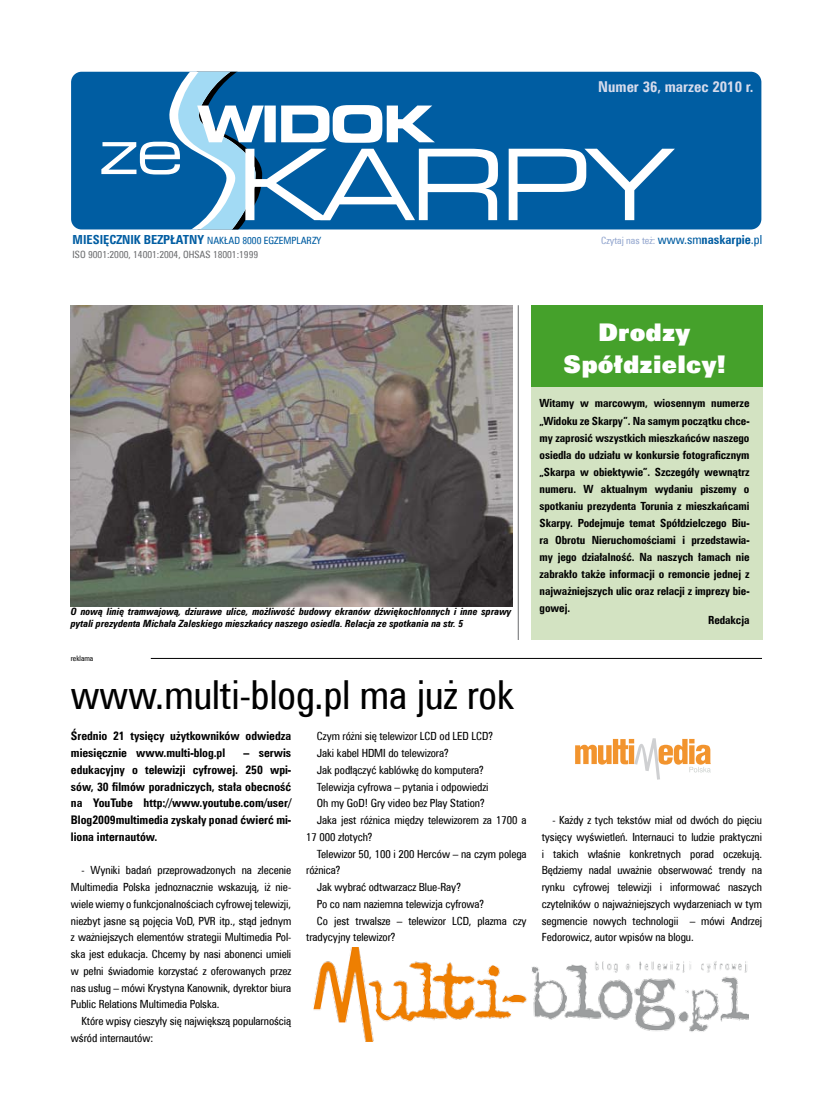
<style>
.page{position:relative;width:833px;height:1117px;background:#fff}
.page>*{position:absolute;margin:0;border:0;box-sizing:border-box;transform-origin:0 0}
.t1{font:40px "Zurich Cn EU";color:#000}
.t2{font:24.38px/32.8px "Zurich X Blk EU";color:#fff;text-align:center}
.t3{font:700 11.88px/16.8px "Zurich Cn EU";color:#000}
.t4{font:11.25px/16.8px "Zurich Cn EU";letter-spacing:-.005em;color:#000;text-align:justify}
.t5{font:700 11.25px/17px "Zurich Cn EU";letter-spacing:-.005em;color:#000;text-align:justify}
.t6{font:italic 700 10px/12px "Zurich Cn EU";color:#000}
.t7{font:10px "Zurich Cn EU";color:#005da2}
.t8{font:10px "Zurich Cn EU";letter-spacing:-.005em;color:#707173}
.t9{font:10px "Zurich Cn EU";color:#94a7cf}
.t10{font:7.5px "Zurich Cn EU";color:#000}
.s1{font-weight:700;font-size:12.5px}
.s2{font-size:12.5px;color:#005da2}
.s3{font-weight:700;font-size:12.5px;color:#005da2}
</style>
<div class="page">
<div style="left:71px;top:72px;width:690px;height:157px;background:#005da2;border-radius:10px"></div>
<svg style="left:508px;top:149px;width:167px;height:71px"></svg>
<svg style="left:101px;top:72px;width:397px;height:157px"></svg>
<hr style="left:151px;top:658px;width:611px;height:1px;background:#000">
<svg style="left:575px;top:738px;width:136px;height:41px"></svg>
<div style="left:531px;top:305px;width:231px;height:334px;background:#d3e3c2"></div>
<div style="left:531px;top:305px;width:231px;height:81px;background:#45a12b"></div>
<hr style="left:518px;top:305px;width:1px;height:334px;background:#87888a">
<img style="left:313px;top:947px;width:435px;height:94px">
<img style="left:71px;top:305px;width:441px;height:301px">
<p class="t7" style="left:73px;top:235px;width:250px"><span class="s1">MIESIĘCZNIK BEZPŁATNY</span> NAKŁAD 8000 EGZEMPLARZY</p>
<p class="t9" style="left:601px;top:235px;width:162px">Czytaj nas też: <span class="s2">www.sm</span><span class="s3">naskarpie</span><span class="s2">.pl</span></p>
<p class="t8" style="left:73px;top:248px;width:187px">ISO 9001:2000, 14001:2004, OHSAS 18001:1999</p>
<p class="t6" style="left:71px;top:605px;width:442px">O nową linię tramwajową, dziurawe ulice, możliwość budowy ekranów dźwiękochłonnych i inne sprawy pytali prezydenta Michała Zaleskiego mieszkańcy naszego osiedla. Relacja ze spotkania na str. 5</p>
<p class="t10" style="left:71px;top:654px;width:24px">reklama</p>
<h1 class="t1" style="left:71px;top:669px;width:445px">www.multi-blog.pl ma już rok</h1>
<p class="t3" style="left:71px;top:727px;width:222px">Średnio 21 tysięcy użytkowników odwiedza miesięcznie www.multi-blog.pl</p>
<p class="t3" style="left:71px;top:744px;width:222px;text-align:justify;text-indent:173px">– serwis edukacyjny o telewizji cyfrowej. 250 wpi&shy;sów, 30 filmów poradniczych, stała obecność na YouTube http://www.youtube.com/user/ Blog2009multimedia zyskały ponad ćwierć mi&shy;liona internautów.</p>
<p class="t4" style="left:71px;top:861px;width:222px;text-indent:11px">- Wyniki badań przeprowadzonych na zlecenie Multimedia Polska jednoznacznie wskazują, iż nie&shy;wiele wiemy o funkcjonalnościach cyfrowej telewizji, niezbyt jasne są pojęcia VoD, PVR itp., stąd jednym z ważniejszych elementów strategii Multimedia Pol&shy;ska jest edukacja. Chcemy by nasi abonenci umieli w pełni świadomie korzystać z oferowanych przez nas usług – mówi Krystyna Kanownik, dyrektor biura Public Relations Multimedia Polska.</p>
<p class="t4" style="left:71px;top:1012px;width:222px;text-indent:11px">Które wpisy cieszyły się największą popularnością wśród internautów:</p>
<p class="t4" style="left:317px;top:727px;width:177px">Czym różni się telewizor LCD od LED LCD?</p>
<p class="t4" style="left:317px;top:744px;width:133px">Jaki kabel HDMI do telewizora?</p>
<p class="t4" style="left:317px;top:761px;width:168px">Jak podłączyć kablówkę do komputera?</p>
<p class="t4" style="left:317px;top:778px;width:173px">Telewizja cyfrowa – pytania i odpowiedzi</p>
<p class="t4" style="left:317px;top:794px;width:169px">Oh my GoD! Gry video bez Play Station?</p>
<p class="t4" style="left:317px;top:811px;width:211px">Jaka jest różnica między telewizorem za 1700 a</p>
<p class="t4" style="left:306px;top:828px;width:68px">17 000 złotych?</p>
<p class="t4" style="left:317px;top:845px;width:211px">Telewizor 50, 100 i 200 Herców – na czym polega</p>
<p class="t4" style="left:306px;top:861px;width:36px">różnica?</p>
<p class="t4" style="left:317px;top:878px;width:145px">Jak wybrać odtwarzacz Blue-Ray?</p>
<p class="t4" style="left:317px;top:895px;width:169px">Po co nam naziemna telewizja cyfrowa?</p>
<p class="t4" style="left:317px;top:911px;width:211px">Co jest trwalsze – telewizor LCD, plazma czy</p>
<p class="t4" style="left:306px;top:928px;width:91px">tradycyjny telewizor?</p>
<h2 class="t2" style="left:563px;top:315px;width:163px">Drodzy<br>Spółdzielcy!</h2>
<p class="t5" style="left:539px;top:395px;width:211px">Witamy w marcowym, wiosennym numerze „Widoku ze Skarpy”. Na samym początku chce&shy;my zaprosić wszystkich mieszkańców naszego osiedla do udziału w konkursie fotograficznym „Skarpa w obiektywie”. Szczegóły wewnątrz numeru. W aktualnym wydaniu piszemy o spotkaniu prezydenta Torunia z mieszkańcami Skarpy. Podejmuje temat Spółdzielczego Biu&shy;ra Obrotu Nieruchomościami i przedstawia&shy;my jego działalność. Na naszych łamach nie zabrakło także informacji o remoncie jednej z najważniejszych ulic oraz relacji z imprezy bie&shy;gowej.</p>
<p class="t5" style="left:708px;top:611px;width:43px">Redakcja</p>
<p class="t4" style="left:541px;top:811px;width:222px;text-indent:11px">- Każdy z tych tekstów miał od dwóch do pięciu tysięcy wyświetleń. Internauci to ludzie praktyczni i takich właśnie konkretnych porad oczekują.<br>Będziemy nadal uważnie obserwować trendy na rynku cyfrowej telewizji i informować naszych czytelników o najważniejszych wydarzeniach w tym segmencie nowych technologii – mówi Andrzej Fedorowicz, autor wpisów na blogu.</p>
</div>
